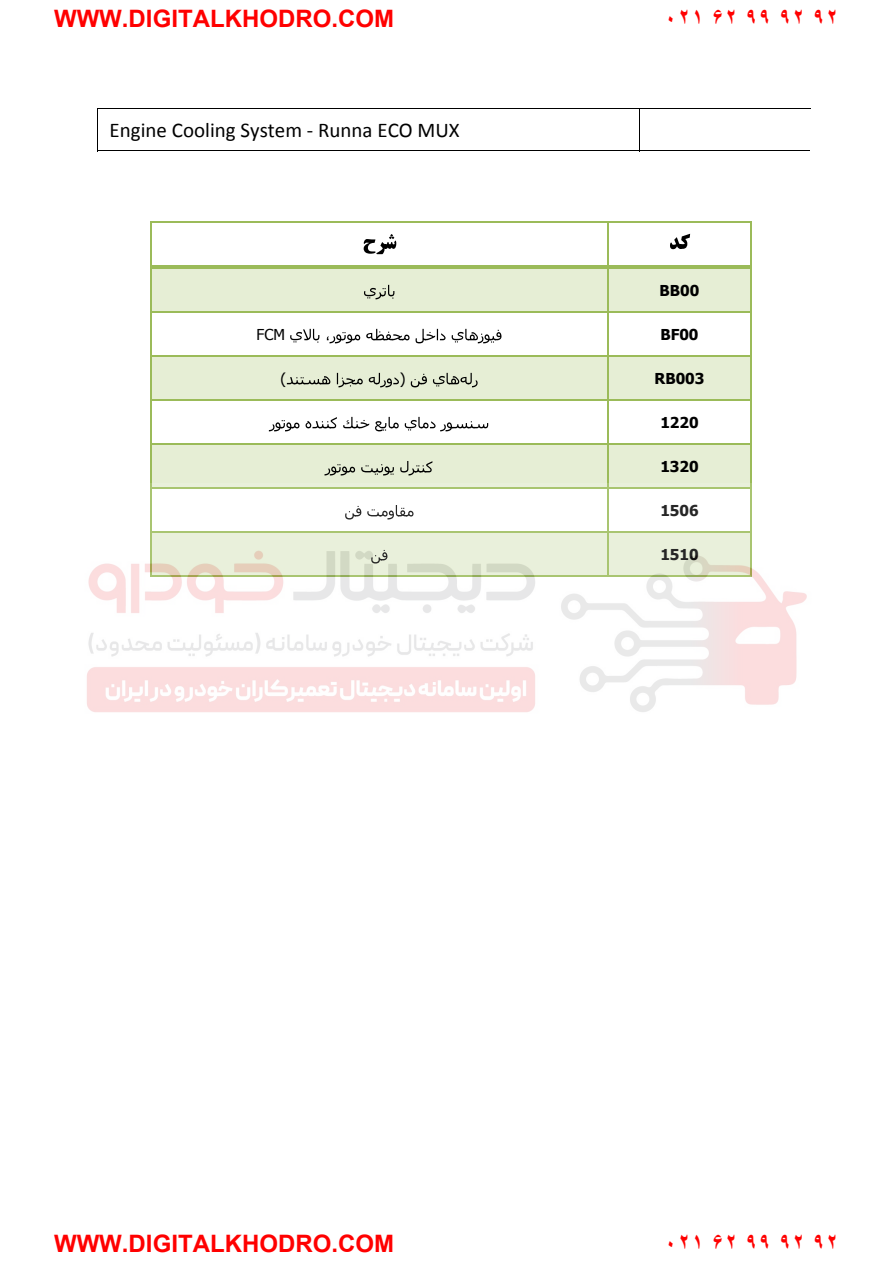
<style>
.page{position:relative;width:893px;height:1263px;background:#fff}
.page>*{position:absolute;margin:0;border:0;box-sizing:border-box;transform-origin:0 0}
.t1{font:700 24px "Arial";color:#f00}
.t2{font:21px "Calibri";color:#000}
.t3{font:700 15px "Tahoma";color:#000}
.t4{font:15px "Tahoma";color:#000}
</style>
<div class="page">
<hr style="left:97px;top:108px;width:713px;height:1px;background:#000">
<hr style="left:97px;top:109px;width:1px;height:42px;background:#000">
<hr style="left:97px;top:151px;width:542px;height:1px;background:#000">
<hr style="left:639px;top:109px;width:1px;height:42px;background:#000">
<hr style="left:640px;top:151px;width:169px;height:1px;background:#000">
<svg style="left:670px;top:234px;width:20px;height:15px"></svg>
<svg style="left:364px;top:234px;width:32px;height:20px"></svg>
<hr style="left:150px;top:222px;width:457px;height:1px;background:#9bbb59">
<hr style="left:609px;top:222px;width:141px;height:1px;background:#9bbb59">
<hr style="left:150px;top:223px;width:1px;height:43px;background:#9bbb59">
<hr style="left:607px;top:223px;width:2px;height:43px;background:#9bbb59">
<hr style="left:750px;top:223px;width:1px;height:43px;background:#9bbb59">
<div style="left:609px;top:269px;width:141px;height:43px;background:#e6eed5"></div>
<div style="left:151px;top:269px;width:456px;height:43px;background:#e6eed5"></div>
<svg style="left:364px;top:285px;width:30px;height:14px"></svg>
<hr style="left:151px;top:266px;width:456px;height:3px;background:#9bbb59">
<hr style="left:607px;top:266px;width:143px;height:3px;background:#9bbb59">
<hr style="left:150px;top:269px;width:1px;height:43px;background:#9bbb59">
<hr style="left:607px;top:269px;width:2px;height:43px;background:#9bbb59">
<hr style="left:750px;top:269px;width:1px;height:43px;background:#9bbb59">
<svg style="left:290px;top:329px;width:29px;height:14px"></svg>
<svg style="left:327px;top:332px;width:33px;height:11px"></svg>
<svg style="left:366px;top:329px;width:43px;height:11px"></svg>
<svg style="left:415px;top:329px;width:30px;height:14px"></svg>
<svg style="left:452px;top:329px;width:49px;height:14px"></svg>
<hr style="left:151px;top:312px;width:456px;height:1px;background:#9bbb59">
<hr style="left:609px;top:312px;width:141px;height:1px;background:#9bbb59">
<hr style="left:150px;top:313px;width:1px;height:43px;background:#9bbb59">
<hr style="left:607px;top:313px;width:2px;height:43px;background:#9bbb59">
<hr style="left:750px;top:313px;width:1px;height:43px;background:#9bbb59">
<div style="left:609px;top:357px;width:141px;height:43px;background:#e6eed5"></div>
<div style="left:151px;top:357px;width:456px;height:43px;background:#e6eed5"></div>
<svg style="left:411px;top:374px;width:16px;height:13px"></svg>
<svg style="left:433px;top:373px;width:45px;height:14px"></svg>
<svg style="left:287px;top:376px;width:43px;height:8px"></svg>
<svg style="left:337px;top:373px;width:26px;height:14px"></svg>
<svg style="left:369px;top:373px;width:30px;height:14px"></svg>
<hr style="left:151px;top:356px;width:456px;height:1px;background:#9bbb59">
<hr style="left:609px;top:356px;width:141px;height:1px;background:#9bbb59">
<hr style="left:150px;top:357px;width:1px;height:43px;background:#9bbb59">
<hr style="left:607px;top:357px;width:2px;height:43px;background:#9bbb59">
<hr style="left:750px;top:357px;width:1px;height:43px;background:#9bbb59">
<svg style="left:269px;top:420px;width:30px;height:11px"></svg>
<svg style="left:306px;top:417px;width:31px;height:11px"></svg>
<svg style="left:343px;top:417px;width:26px;height:11px"></svg>
<svg style="left:375px;top:417px;width:24px;height:14px"></svg>
<svg style="left:405px;top:417px;width:83px;height:14px"></svg>
<hr style="left:151px;top:400px;width:456px;height:1px;background:#9bbb59">
<hr style="left:609px;top:400px;width:141px;height:1px;background:#9bbb59">
<hr style="left:150px;top:401px;width:1px;height:43px;background:#9bbb59">
<hr style="left:607px;top:401px;width:2px;height:43px;background:#9bbb59">
<hr style="left:750px;top:401px;width:1px;height:43px;background:#9bbb59">
<div style="left:609px;top:445px;width:141px;height:43px;background:#e6eed5"></div>
<div style="left:151px;top:445px;width:456px;height:43px;background:#e6eed5"></div>
<svg style="left:361px;top:464px;width:33px;height:12px"></svg>
<svg style="left:400px;top:461px;width:32px;height:15px"></svg>
<svg style="left:324px;top:464px;width:31px;height:12px"></svg>
<hr style="left:151px;top:444px;width:456px;height:1px;background:#9bbb59">
<hr style="left:609px;top:444px;width:141px;height:1px;background:#9bbb59">
<hr style="left:150px;top:445px;width:1px;height:43px;background:#9bbb59">
<hr style="left:607px;top:445px;width:2px;height:43px;background:#9bbb59">
<hr style="left:750px;top:445px;width:1px;height:43px;background:#9bbb59">
<img style="left:87px;top:483px;width:720px;height:229px">
<p class="t1" style="left:54px;top:2px;width:341px">WWW.DIGITALKHODRO.COM</p>
<p class="t1" style="left:664px;top:2px;width:176px">۰۲۱ ۶۲ ۹۹ ۹۲ ۹۲</p>
<p class="t2" style="left:110px;top:117px;width:352px">Engine Cooling System - Runna ECO MUX</p>
<p class="t3" style="left:659px;top:280px;width:41px">BB00</p>
<p class="t4" style="left:257px;top:325px;width:30px">FCM</p>
<p class="t3" style="left:660px;top:324px;width:40px">BF00</p>
<p class="t4" style="left:281px;top:369px;width:7px">(</p>
<p class="t4" style="left:400px;top:369px;width:7px">)</p>
<p class="t3" style="left:654px;top:368px;width:51px">RB003</p>
<p class="t3" style="left:660px;top:412px;width:40px">1220</p>
<p class="t3" style="left:660px;top:456px;width:40px">1320</p>
<p class="t3" style="left:660px;top:500px;width:40px">1506</p>
<p class="t3" style="left:660px;top:544px;width:40px">1510</p>
<p class="t1" style="left:54px;top:1227px;width:341px">WWW.DIGITALKHODRO.COM</p>
<p class="t1" style="left:664px;top:1227px;width:176px">۰۲۱ ۶۲ ۹۹ ۹۲ ۹۲</p>
</div>
